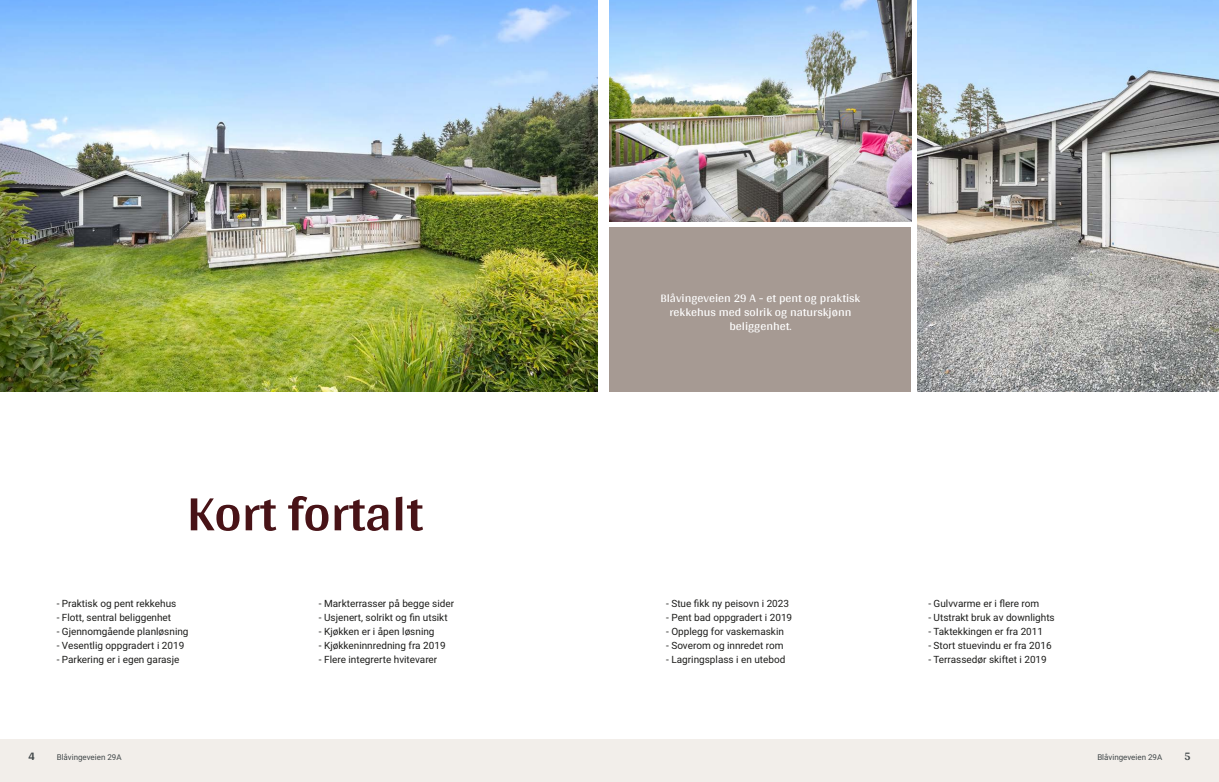
<style>
.page{position:relative;width:1219px;height:782px;background:#fff}
.page>*{position:absolute;margin:0;border:0;box-sizing:border-box;transform-origin:0 0}
.t1{font:700 52px "Arya";color:#481317}
.t2{font:12px/14px "Arya";color:#fff;text-align:center}
.t3{font:700 12px "Arya";color:#414749}
.t4{font:10px "Roboto Vitec";color:#1d1d1b}
.t5{font:8px "Roboto Vitec";color:#414749}
</style>
<div class="page">
<div style="left:0;top:739px;width:609px;height:42px;background:#f2eeea"></div>
<img style="left:0;top:0;width:598px;height:391px">
<div style="left:609px;top:739px;width:610px;height:42px;background:#f2eeea"></div>
<img style="left:609px;top:0;width:302px;height:221px">
<img style="left:917px;top:0;width:302px;height:391px">
<div style="left:609px;top:227px;width:302px;height:164px;background:#a69a93"></div>
<h1 class="t1" style="left:187px;top:481px;width:237px">Kort fortalt</h1>
<p class="t4" style="left:57px;top:596px;width:121px">- Praktisk og pent rekkehus</p>
<p class="t4" style="left:57px;top:610px;width:116px">- Flott, sentral beliggenhet</p>
<p class="t4" style="left:57px;top:624px;width:133px">- Gjennomgående planløsning</p>
<p class="t4" style="left:57px;top:638px;width:129px">- Vesentlig oppgradert i 2019</p>
<p class="t4" style="left:57px;top:652px;width:124px">- Parkering er i egen garasje</p>
<p class="t3" style="left:28px;top:749px;width:8px">4</p>
<p class="t5" style="left:57px;top:751px;width:66px">Blåvingeveien 29A</p>
<p class="t4" style="left:319px;top:596px;width:137px">- Markterrasser på begge sider</p>
<p class="t4" style="left:319px;top:610px;width:130px">- Usjenert, solrikt og fin utsikt</p>
<p class="t4" style="left:319px;top:624px;width:117px">- Kjøkken er i åpen løsning</p>
<p class="t4" style="left:319px;top:638px;width:128px">- Kjøkkeninnredning fra 2019</p>
<p class="t4" style="left:319px;top:652px;width:120px">- Flere integrerte hvitevarer</p>
<p class="t2" style="left:660px;top:291px;width:201px">Blåvingeveien 29 A - et pent og praktisk rekkehus med solrik og naturskjønn beliggenhet.</p>
<p class="t4" style="left:666px;top:596px;width:124px">- Stue fikk ny peisovn i 2023</p>
<p class="t4" style="left:666px;top:610px;width:128px">- Pent bad oppgradert i 2019</p>
<p class="t4" style="left:666px;top:624px;width:119px">- Opplegg for vaskemaskin</p>
<p class="t4" style="left:666px;top:638px;width:119px">- Soverom og innredet rom</p>
<p class="t4" style="left:666px;top:652px;width:121px">- Lagringsplass i en utebod</p>
<p class="t4" style="left:928px;top:596px;width:112px">- Gulvvarme er i flere rom</p>
<p class="t4" style="left:928px;top:610px;width:128px">- Utstrakt bruk av downlights</p>
<p class="t4" style="left:928px;top:624px;width:116px">- Taktekkingen er fra 2011</p>
<p class="t4" style="left:928px;top:638px;width:125px">- Stort stuevindu er fra 2016</p>
<p class="t4" style="left:928px;top:652px;width:120px">- Terrassedør skiftet i 2019</p>
<p class="t5" style="left:1097px;top:751px;width:66px">Blåvingeveien 29A</p>
<p class="t3" style="left:1184px;top:749px;width:8px">5</p>
</div>
